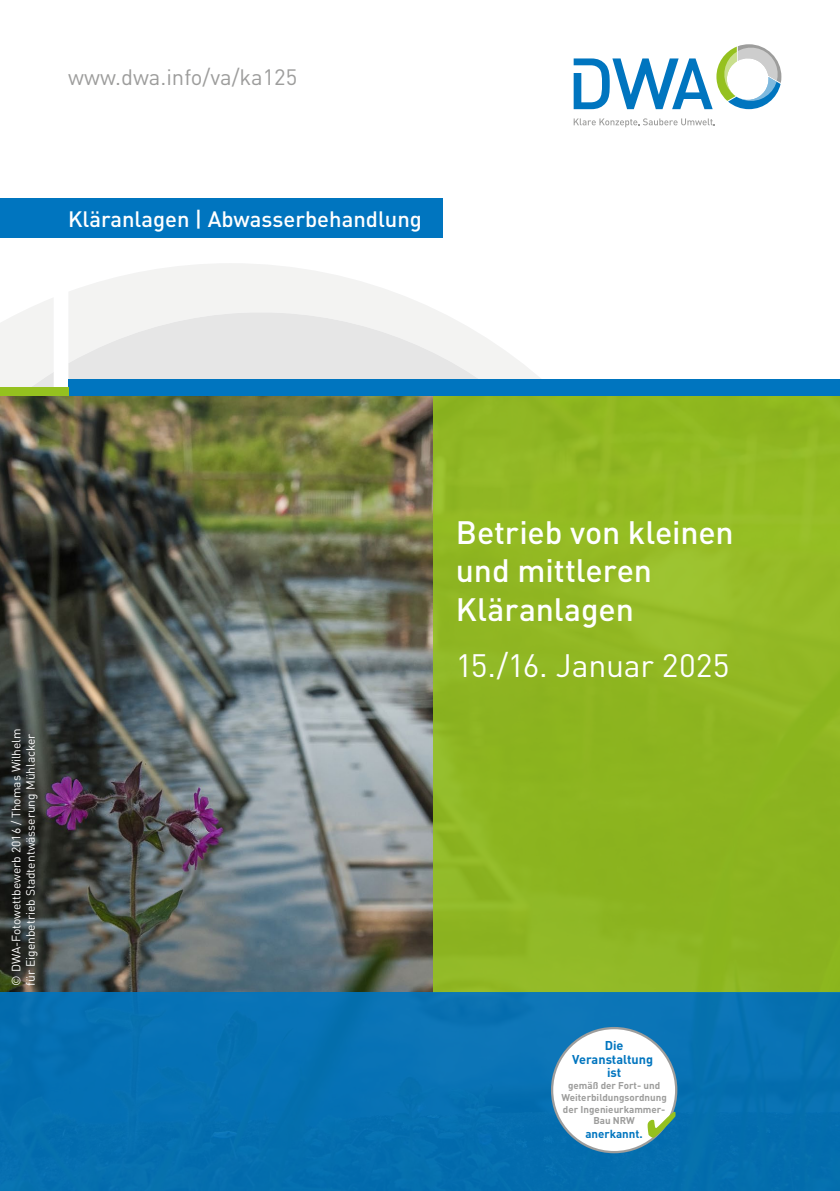
<style>
.page{position:relative;width:840px;height:1191px;background:#fff}
.page>*{position:absolute;margin:0;border:0;box-sizing:border-box;transform-origin:0 0}
.t1{font:500 32px/38.4px "DINOT";letter-spacing:-.005em;color:#fff}
.t2{font:32px "DINOT";letter-spacing:-.005em;color:#fff}
.t3{font:500 22px "DINOT";color:#fff}
.t4{font:22px "DINOT";color:#9d9d9c}
.t5{font:700 12.6px/13.8px "DINOT";color:#0075bf;text-align:center}
.t6{font:12px/14.4px "DINOT";color:#fff}
.t7{font:700 11.6px "DINOT";color:#0075bf}
.t8{font:700 9.8px/11.8px "DINOT";color:#9d9d9c;text-align:center}
</style>
<div class="page">
<img style="left:0;top:395px;width:433px;height:597px">
<svg style="left:573px;top:118px;width:141px;height:9px"></svg>
<svg style="left:573px;top:44px;width:208px;height:65px"></svg>
<div style="left:433px;top:395px;width:406px;height:597px;background:#90b622"></div>
<svg style="left:0;top:298px;width:54px;height:89px"></svg>
<svg style="left:68px;top:263px;width:472px;height:115px"></svg>
<div style="left:68px;top:378px;width:771px;height:17px;background:#0075bf"></div>
<div style="left:0;top:387px;width:68px;height:8px;background:#95c11f"></div>
<div style="left:0;top:992px;width:839px;height:199px;background:#0570b1"></div>
<div style="left:551px;top:1028px;width:124px;height:124px;background:#fff;border-radius:50%"></div>
<svg style="left:647px;top:1111px;width:28px;height:26px"></svg>
<div style="left:0;top:198px;width:442px;height:40px;background:#0075bf"></div>
<h2 class="t4" style="left:68px;top:60px;width:230px">www.dwa.info/va/ka125</h2>
<h2 class="t3" style="left:68px;top:202px;width:355px">Kläranlagen | Abwasserbehandlung</h2>
<p class="t6" style="left:8px;top:985px;width:259px;rotate:-90deg">© DWA-Fotowettbewerb 2016 / Thomas Wilhelm für Eigenbetrieb Stadtentwässerung Mühlacker</p>
<h1 class="t1" style="left:455px;top:511px;width:279px">Betrieb von kleinen und mittleren<br>Kläranlagen</h1>
<h1 class="t2" style="left:455px;top:640px;width:275px">15./16. Januar 2025</h1>
<p class="t5" style="left:572px;top:1037px;width:82px">Die<br>Veranstaltung ist</p>
<p class="t8" style="left:561px;top:1079px;width:107px">gemäß der Fort- und<br>Weiterbildungsordnung der Ingenieurkammer-<br>Bau NRW</p>
<p class="t7" style="left:585px;top:1125px;width:59px">anerkannt.</p>
</div>
